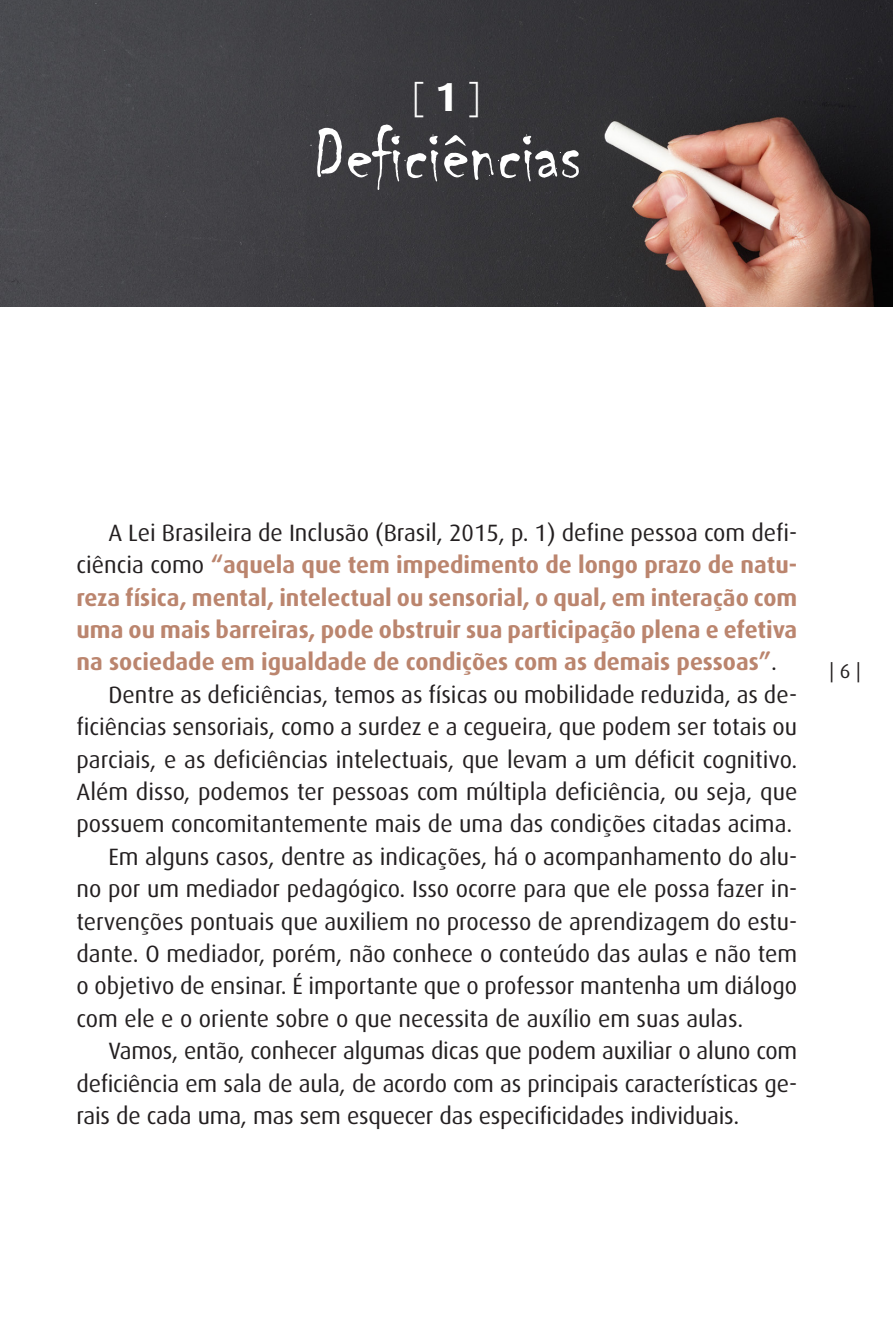
<style>
.page{position:relative;width:893px;height:1340px;background:#fff}
.page>*{position:absolute;margin:0;border:0;box-sizing:border-box;transform-origin:0 0}
.sumario{font:81px "Chiller";color:#fff}
.sumario-2{font:300 40.5px "Open Sans";color:#fff}
.texto_geral{font:23.62px/32.4px "Dax";color:#231f20;text-align:justify}
.texto_geral-2{font:700 23.62px/32.4px "Dax";color:#bb856e;text-align:justify}
.t1{font:20.25px "Dax";color:#231f20}
.s1{font-family:"Dax";font-weight:700}
.s2{font-weight:400;color:#231f20}
</style>
<div class="page">
<img style="left:0;top:0;width:893px;height:306px">
<p class="sumario-2" style="left:412px;top:69px;width:71px">[ <span class="s1">1</span> ]</p>
<p class="sumario" style="left:312px;top:110px;width:271px">Deficiências</p>
<p class="texto_geral-2" style="left:77px;top:516px;width:722px;text-indent:32px"><span class="s2">A Lei Brasileira de Inclusão (Brasil, 2015, p. 1) define pessoa com defi&shy;ciência como</span> “aquela que tem impedimento de longo prazo de natu&shy;reza física, mental, intelectual ou sensorial, o qual, em interação com uma ou mais barreiras, pode obstruir sua participação plena e efetiva na sociedade em igualdade de condições com as demais pessoas”<span class="s2">.</span></p>
<p class="texto_geral" style="left:77px;top:678px;width:722px;text-indent:32px">Dentre as deficiências, temos as físicas ou mobilidade reduzida, as de&shy;ficiências sensoriais, como a surdez e a cegueira, que podem ser totais ou parciais, e as deficiências intelectuais, que levam a um déficit cognitivo.<br>Além disso, podemos ter pessoas com múltipla deficiência, ou seja, que possuem concomitantemente mais de uma das condições citadas acima.</p>
<p class="texto_geral" style="left:77px;top:840px;width:722px;text-indent:32px">Em alguns casos, dentre as indicações, há o acompanhamento do alu&shy;no por um mediador pedagógico. Isso ocorre para que ele possa fazer in&shy;tervenções pontuais que auxiliem no processo de aprendizagem do estu&shy;dante. O mediador, porém, não conhece o conteúdo das aulas e não tem o objetivo de ensinar. É importante que o professor mantenha um diálogo com ele e o oriente sobre o que necessita de auxílio em suas aulas.</p>
<p class="texto_geral" style="left:77px;top:1035px;width:722px;text-indent:32px">Vamos, então, conhecer algumas dicas que podem auxiliar o aluno com deficiência em sala de aula, de acordo com as principais características ge&shy;rais de cada uma, mas sem esquecer das especificidades individuais.</p>
<p class="t1" style="left:830px;top:659px;width:33px">| 6 |</p>
</div>
